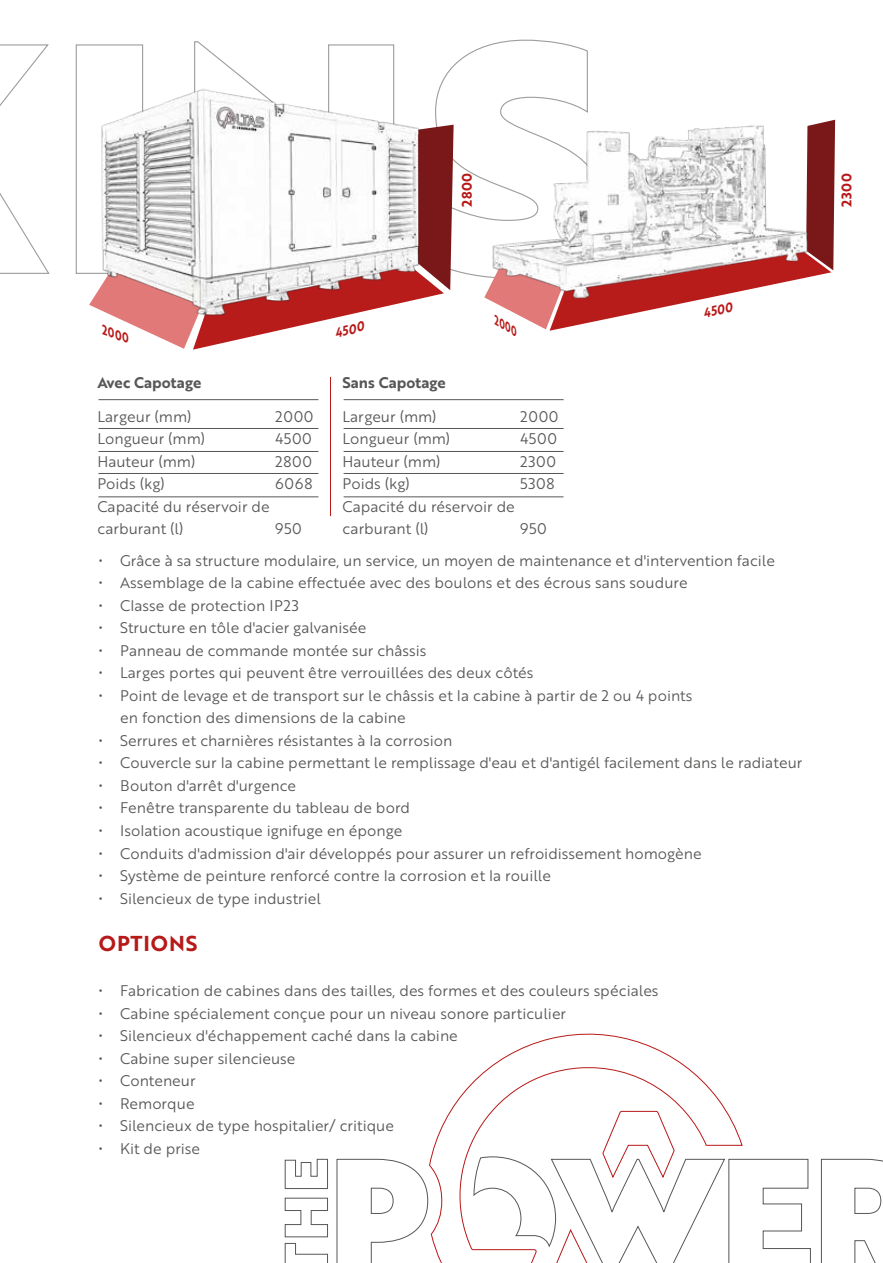
<style>
.page{position:relative;width:883px;height:1263px;background:#fff}
.page>*{position:absolute;margin:0;border:0;box-sizing:border-box;transform-origin:0 0}
.t1{font:21px "Brother 1816 Bold";letter-spacing:.04em;color:#b71918}
.t2{font:15px/22.5px "Brother 1816 Book";color:#575756}
.t3{font:15px "Brother 1816 Bold";color:#575756}
.t4{font:15px/22.5px "Brother 1816 Book";letter-spacing:.04em;color:#575756}
.t5{font:13.5px "Brother 1816 Bold";letter-spacing:.04em;color:#b71918}
.t6{font:italic 13.2px "Brother 1816 Bold";color:#b71918;scale:.87 1}
.t7{font:italic 13.05px "Brother 1816 Bold";color:#b71918;scale:.89 1}
.t8{font:italic 12.75px "Brother 1816 Bold";color:#b71918;scale:.84 1}
.t9{font:italic 11.55px "Brother 1816 Bold";color:#b71918;scale:.84 1}
</style>
<div class="page">
<svg style="left:0;top:44px;width:50px;height:230px"></svg>
<hr style="left:343px;top:428px;width:220px;height:1px;background:#575756">
<hr style="left:343px;top:399px;width:220px;height:1px;background:#575756">
<hr style="left:330px;top:377px;width:1px;height:139px;background:#b71918">
<hr style="left:98px;top:428px;width:220px;height:1px;background:#575756">
<hr style="left:343px;top:451px;width:220px;height:1px;background:#575756">
<hr style="left:98px;top:451px;width:220px;height:1px;background:#575756">
<hr style="left:343px;top:473px;width:220px;height:1px;background:#575756">
<hr style="left:98px;top:473px;width:220px;height:1px;background:#575756">
<hr style="left:343px;top:496px;width:220px;height:1px;background:#575756">
<hr style="left:98px;top:496px;width:220px;height:1px;background:#575756">
<hr style="left:98px;top:399px;width:220px;height:1px;background:#575756">
<img style="left:0;top:68px;width:16px;height:206px">
<svg style="left:428px;top:1033px;width:315px;height:230px"></svg>
<svg style="left:284px;top:1243px;width:44px;height:20px"></svg>
<svg style="left:284px;top:1197px;width:44px;height:40px"></svg>
<svg style="left:284px;top:1158px;width:44px;height:31px"></svg>
<svg style="left:820px;top:1158px;width:62px;height:105px"></svg>
<svg style="left:473px;top:1156px;width:338px;height:107px"></svg>
<svg style="left:336px;top:1158px;width:92px;height:105px"></svg>
<svg style="left:161px;top:39px;width:673px;height:311px"></svg>
<img style="left:464px;top:85px;width:367px;height:242px">
<img style="left:75px;top:40px;width:383px;height:298px">
<p class="t5" style="left:456px;top:207px;width:36px;rotate:-90deg">2800</p>
<p class="t8" style="left:107px;top:321px;width:35px;rotate:20deg">2000</p>
<p class="t9" style="left:501px;top:313px;width:32px;rotate:31deg">2000</p>
<p class="t7" style="left:332px;top:324px;width:35px;rotate:-14deg">4500</p>
<p class="t3" style="left:97px;top:371px;width:105px">Avec Capotage</p>
<p class="t3" style="left:342px;top:371px;width:105px">Sans Capotage</p>
<p class="t2" style="left:97px;top:405px;width:174px">Largeur (mm)<br>Longueur (mm)<br>Hauteur (mm)<br>Poids (kg)<br>Capacité du réservoir de carburant (l)</p>
<p class="t2" style="left:275px;top:405px;width:40px;text-align:justify">2000<br>4500<br>2800<br>6068</p>
<p class="t2" style="left:275px;top:517px;width:28px">950</p>
<p class="t2" style="left:342px;top:405px;width:174px">Largeur (mm)<br>Longueur (mm)<br>Hauteur (mm)<br>Poids (kg)<br>Capacité du réservoir de carburant (l)</p>
<p class="t4" style="left:520px;top:405px;width:40px">2000<br>4500<br>2300<br>5308</p>
<p class="t2" style="left:520px;top:517px;width:28px">950</p>
<p class="t6" style="left:701px;top:303px;width:35px;rotate:-12deg">4500</p>
<p class="t2" style="left:99px;top:549px;width:677px">• Grâce à sa structure modulaire, un service, un moyen de maintenance et d'intervention facile</p>
<p class="t2" style="left:99px;top:571px;width:590px">• Assemblage de la cabine effectuée avec des boulons et des écrous sans soudure</p>
<p class="t2" style="left:99px;top:594px;width:201px">• Classe de protection IP23</p>
<p class="t2" style="left:99px;top:616px;width:269px">• Structure en tôle d'acier galvanisée</p>
<p class="t2" style="left:99px;top:639px;width:329px">• Panneau de commande montée sur châssis</p>
<p class="t2" style="left:99px;top:661px;width:436px">• Larges portes qui peuvent être verrouillées des deux côtés</p>
<p class="t2" style="left:120px;top:684px;width:573px;text-indent:-21px">• Point de levage et de transport sur le châssis et la cabine à partir de 2 ou 4 points en fonction des dimensions de la cabine</p>
<p class="t2" style="left:99px;top:729px;width:355px">• Serrures et charnières résistantes à la corrosion</p>
<p class="t2" style="left:99px;top:751px;width:704px">• Couvercle sur la cabine permettant le remplissage d'eau et d'antigél facilement dans le radiateur</p>
<p class="t2" style="left:99px;top:774px;width:199px">• Bouton d'arrêt d'urgence</p>
<p class="t2" style="left:99px;top:796px;width:312px">• Fenêtre transparente du tableau de bord</p>
<p class="t2" style="left:99px;top:819px;width:305px">• Isolation acoustique ignifuge en éponge</p>
<p class="t2" style="left:99px;top:841px;width:604px">• Conduits d'admission d'air développés pour assurer un refroidissement homogène</p>
<p class="t2" style="left:99px;top:864px;width:453px">• Système de peinture renforcé contre la corrosion et la rouille</p>
<p class="t2" style="left:99px;top:886px;width:223px">• Silencieux de type industriel</p>
<h1 class="t1" style="left:99px;top:928px;width:100px">OPTIONS</h1>
<p class="t2" style="left:99px;top:979px;width:561px">• Fabrication de cabines dans des tailles, des formes et des couleurs spéciales</p>
<p class="t2" style="left:99px;top:1001px;width:468px">• Cabine spécialement conçue pour un niveau sonore particulier</p>
<p class="t2" style="left:99px;top:1024px;width:360px">• Silencieux d'échappement caché dans la cabine</p>
<p class="t2" style="left:99px;top:1046px;width:198px">• Cabine super silencieuse</p>
<p class="t2" style="left:99px;top:1069px;width:98px">• Conteneur</p>
<p class="t2" style="left:99px;top:1091px;width:97px">• Remorque</p>
<p class="t2" style="left:99px;top:1114px;width:296px">• Silencieux de type hospitalier/ critique</p>
<p class="t2" style="left:99px;top:1136px;width:103px">• Kit de prise</p>
<p class="t5" style="left:836px;top:207px;width:35px;rotate:-90deg">2300</p>
</div>
